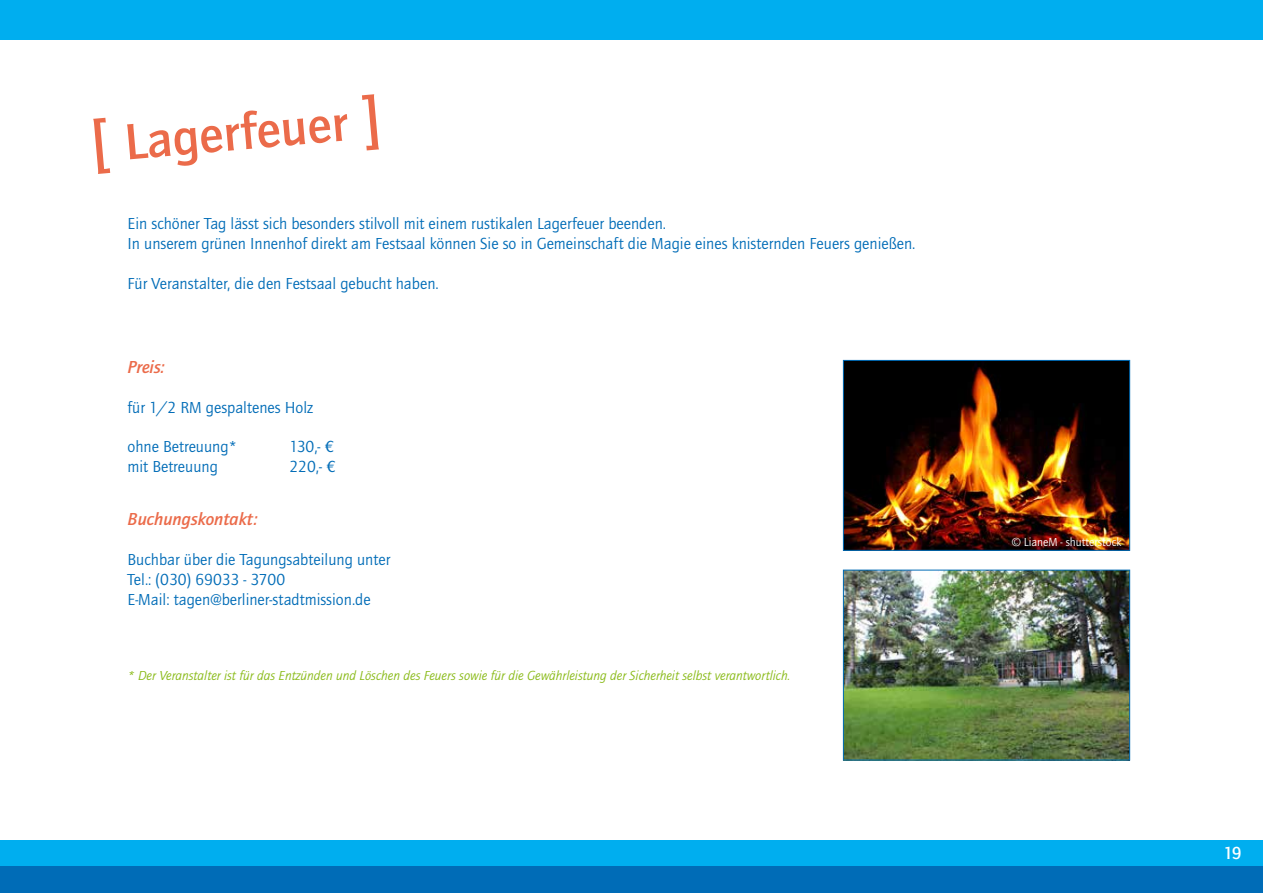
<style>
.page{position:relative;width:1263px;height:893px;background:#fff}
.page>*{position:absolute;margin:0;border:0;box-sizing:border-box;transform-origin:0 0}
.t1{font:500 52.5px "ITC Quay Sans";color:#eb6b4a}
.t2{font:italic 500 18px "ITC Quay Sans";color:#eb6b4a}
.t3{font:500 18px "ITC Quay Sans";color:#fff}
.t4{font:16.5px/19.8px "ITC Quay Sans";color:#006cb7}
.t5{font:italic 13.5px "ITC Quay Sans";color:#89ba17}
.t6{font:12px "ITC Quay Sans";color:#fff}
.s1{font-size:60px}
</style>
<div class="page">
<div style="left:0;top:840px;width:1263px;height:26px;background:#00aeef"></div>
<div style="left:0;top:866px;width:1263px;height:27px;background:#006cb7"></div>
<div style="left:0;top:0;width:1263px;height:40px;background:#00aeef"></div>
<img style="left:845px;top:362px;width:283px;height:187px">
<div style="left:843px;top:360px;width:287px;height:191px;border:1px solid #006cb7"></div>
<img style="left:845px;top:572px;width:283px;height:186px">
<div style="left:843px;top:570px;width:287px;height:190px;border:1px solid #006cb7"></div>
<h1 class="t1" style="left:88px;top:116px;width:294px;rotate:-5deg"><span class="s1">[</span> Lagerfeuer <span class="s1">]</span></h1>
<p class="t4" style="left:128px;top:214px;width:789px">Ein schöner Tag lässt sich besonders stilvoll mit einem rustikalen Lagerfeuer beenden.<br>In unserem grünen Innenhof direkt am Festsaal können Sie so in Gemeinschaft die Magie eines knisternden Feuers genießen.</p>
<p class="t4" style="left:128px;top:273px;width:313px">Für Veranstalter, die den Festsaal gebucht haben.</p>
<p class="t2" style="left:128px;top:357px;width:39px">Preis:</p>
<p class="t4" style="left:128px;top:397px;width:187px">für 1/2 RM gespaltenes Holz</p>
<p class="t4" style="left:128px;top:437px;width:111px">ohne Betreuung*</p>
<p class="t4" style="left:289px;top:437px;width:46px">130,- €</p>
<p class="t4" style="left:128px;top:457px;width:92px">mit Betreuung</p>
<p class="t4" style="left:289px;top:457px;width:48px">220,- €</p>
<p class="t2" style="left:128px;top:509px;width:131px">Buchungskontakt:</p>
<p class="t4" style="left:128px;top:550px;width:264px">Buchbar über die Tagungsabteilung unter<br>Tel.: (030) 69033 - 3700<br>E-Mail: tagen@berliner-stadtmission.de</p>
<p class="t5" style="left:128px;top:668px;width:664px">* Der Veranstalter ist für das Entzünden und Löschen des Feuers sowie für die Gewährleistung der Sicherheit selbst verantwortlich.</p>
<p class="t6" style="left:1012px;top:535px;width:111px">© LianeM - shutterstock</p>
<p class="t3" style="left:1223px;top:843px;width:20px">19</p>
</div>
